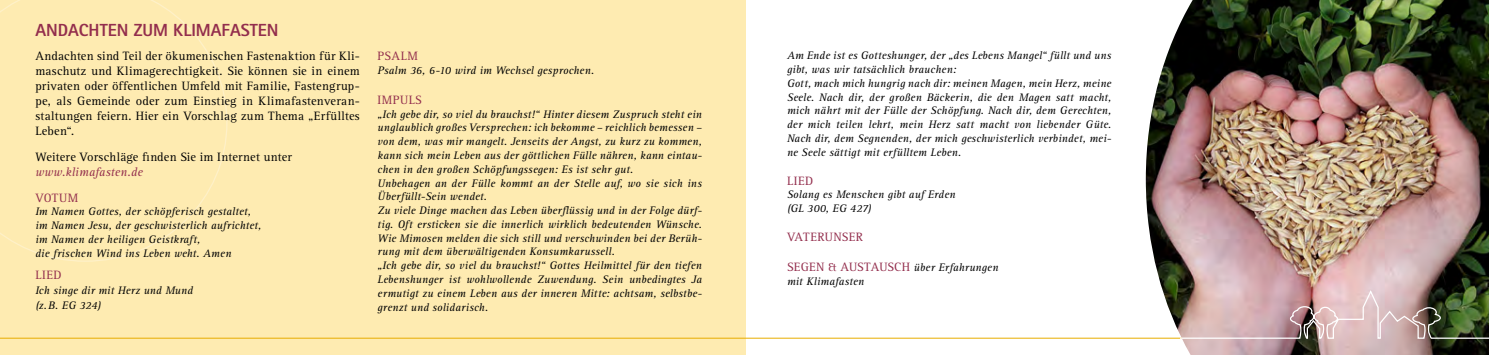
<style>
.page{position:relative;width:1489px;height:355px;background:#fff}
.page>*{position:absolute;margin:0;border:0;box-sizing:border-box;transform-origin:0 0}
.t1{font:800 17.5px "Rotis Sans Serif";color:#932e4d}
.t2{font:12.5px/15px "Agfa Rotis Serif";letter-spacing:.02em;color:#000;text-align:justify}
.t3{font:12.5px "Agfa Rotis Serif";letter-spacing:.025em;color:#932e4d}
.t4{font:12.5px "Agfa Rotis Serif";letter-spacing:.005em;color:#932e4d}
.t5{font:italic 12.5px "Agfa Rotis Serif";letter-spacing:.01em;color:#932e4d}
.t6{font:italic 11.25px/13.8px "Agfa Rotis Serif";letter-spacing:.01em;color:#000}
.s1{font-style:italic;font-size:11.25px;color:#000}
</style>
<div class="page">
<div style="left:0;top:0;width:745px;height:354px;background:#feebb1"></div>
<svg style="left:0;top:290px;width:1145px;height:48px"></svg>
<svg style="left:0;top:0;width:227px;height:261px"></svg>
<img style="left:1145px;top:0;width:343px;height:354px">
<img style="left:1180px;top:288px;width:308px;height:51px">
<h1 class="t1" style="left:35px;top:19px;width:245px">ANDACHTEN ZUM KLIMAFASTEN</h1>
<p class="t2" style="left:35px;top:49px;width:326px">Andachten sind Teil der ökumenischen Fastenaktion für Kli&shy;maschutz und Klimagerechtigkeit. Sie können sie in einem privaten oder öffentlichen Umfeld mit Familie, Fastengrup&shy;pe, als Gemeinde oder zum Einstieg in Klimafastenveran&shy;staltungen feiern. Hier ein Vorschlag zum Thema „Erfülltes Leben“.</p>
<p class="t2" style="left:35px;top:149px;width:258px">Weitere Vorschläge finden Sie im Internet unter</p>
<p class="t5" style="left:35px;top:164px;width:109px">www.klimafasten.de</p>
<p class="t3" style="left:35px;top:190px;width:44px">VOTUM</p>
<p class="t6" style="left:35px;top:205px;width:227px">Im Namen Gottes, der schöpferisch gestaltet, im Namen Jesu, der geschwisterlich aufrichtet, im Namen der heiligen Geistkraft,<br>die frischen Wind ins Leben weht. Amen</p>
<p class="t3" style="left:35px;top:267px;width:28px">LIED</p>
<p class="t6" style="left:35px;top:283px;width:159px;line-height:15px">Ich singe dir mit Herz und Mund (z.B. EG 324)</p>
<p class="t3" style="left:377px;top:49px;width:42px">PSALM</p>
<p class="t6" style="left:377px;top:64px;width:218px">Psalm 36, 6-10 wird im Wechsel gesprochen.</p>
<p class="t3" style="left:377px;top:92px;width:46px">IMPULS</p>
<p class="t6" style="left:377px;top:107px;width:326px">„Ich gebe dir, so viel du brauchst!“ Hinter diesem Zuspruch steht ein unglaublich großes Versprechen: ich bekomme – reichlich bemessen – von dem, was mir mangelt. Jenseits der Angst, zu kurz zu kommen, kann sich mein Leben aus der göttlichen Fülle nähren, kann eintau&shy;chen in den großen Schöpfungssegen: Es ist sehr gut.<br>Unbehagen an der Fülle kommt an der Stelle auf, wo sie sich ins Überfüllt-Sein wendet.<br>Zu viele Dinge machen das Leben überflüssig und in der Folge dürf&shy;tig. Oft ersticken sie die innerlich wirklich bedeutenden Wünsche.<br>Wie Mimosen melden die sich still und verschwinden bei der Berüh&shy;rung mit dem überwältigenden Konsumkarussell.<br>„Ich gebe dir, so viel du brauchst!“ Gottes Heilmittel für den tiefen Lebenshunger ist wohlwollende Zuwendung. Sein unbedingtes Ja ermutigt zu einem Leben aus der inneren Mitte: achtsam, selbstbe&shy;grenzt und solidarisch.</p>
<p class="t6" style="left:787px;top:49px;width:326px">Am Ende ist es Gotteshunger, der „des Lebens Mangel“ füllt und uns gibt, was wir tatsächlich brauchen:<br>Gott, mach mich hungrig nach dir: meinen Magen, mein Herz, meine Seele. Nach dir, der großen Bäckerin, die den Magen satt macht, mich nährt mit der Fülle der Schöpfung. Nach dir, dem Gerechten, der mich teilen lehrt, mein Herz satt macht von liebender Güte.<br>Nach dir, dem Segnenden, der mich geschwisterlich verbindet, mei&shy;ne Seele sättigt mit erfülltem Leben.</p>
<p class="t3" style="left:787px;top:173px;width:28px">LIED</p>
<p class="t6" style="left:787px;top:188px;width:170px">Solang es Menschen gibt auf Erden (GL 300, EG 427)</p>
<p class="t3" style="left:787px;top:229px;width:78px">VATERUNSER</p>
<p class="t4" style="left:787px;top:259px;width:213px">SEGEN &amp; AUSTAUSCH <span class="s1">über Erfahrungen</span></p>
<p class="t6" style="left:787px;top:274px;width:79px">mit Klimafasten</p>
</div>
